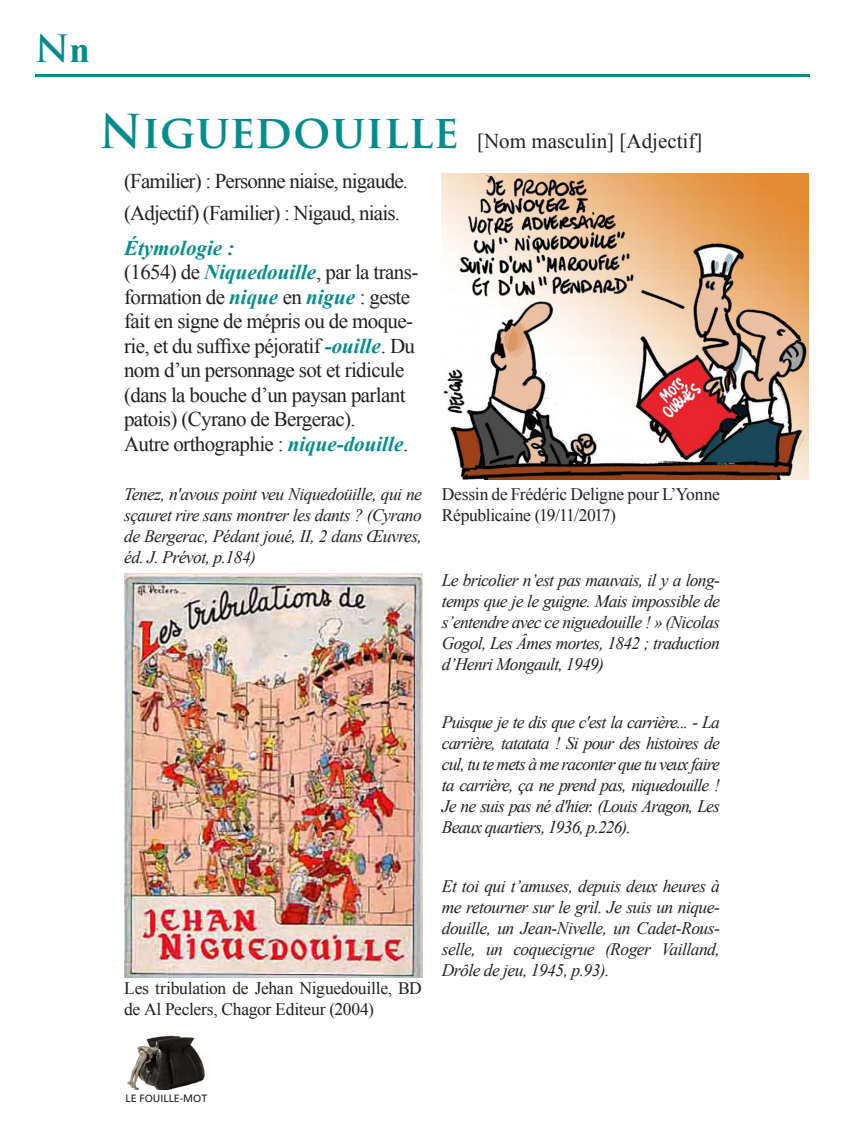
<style>
.page{position:relative;width:844px;height:1141px;background:#fff}
.page>*{position:absolute;margin:0;border:0;box-sizing:border-box;transform-origin:0 0}
.t1{font:600 36.75px "Trajan Pro 3";color:#008c8c}
.t2{font:21px/24.5px "Times New Roman";letter-spacing:-.03em;color:#231f20}
.t3{font:21px "Times New Roman";color:#231f20}
.t4{font:italic 700 21px "Times New Roman";color:#008c8c}
.t5{font:italic 17.5px/21px "Times New Roman";letter-spacing:-.04em;color:#231f20;text-align:justify}
.t6{font:17.5px/21px "Times New Roman";letter-spacing:-.015em;color:#231f20}
.Style_de_paragraphe{font:10.5px "Frutiger LT";color:#231f20}
.s1{font-family:"Times New Roman";font-weight:700}
.s2{font-family:"Trajan Pro 3";font-weight:600;font-size:45.5px;color:#008c8c}
.s3{font-weight:700;font-style:italic;color:#008c8c}
</style>
<div class="page">
<hr style="left:35px;top:74px;width:774px;height:3px;background:#008c8c">
<img style="left:127px;top:1035px;width:78px;height:54px">
<img style="left:441px;top:174px;width:367px;height:306px">
<img style="left:124px;top:574px;width:298px;height:404px">
<p class="t1" style="left:35px;top:22px;width:57px">N<span class="s1">n</span></p>
<p class="t3" style="left:99px;top:127px;width:604px"><span class="s2">Niguedouille</span> [Nom masculin] [Adjectif]</p>
<p class="t2" style="left:124px;top:169px;width:285px">(Familier) : Personne niaise, nigaude.</p>
<p class="t2" style="left:124px;top:200px;width:277px">(Adjectif) (Familier) : Nigaud, niais.</p>
<p class="t4" style="left:124px;top:233px;width:112px">Étymologie :</p>
<p class="t2" style="left:124px;top:260px;width:295px">(1654) de <span class="s3">Niquedouille</span>, par la trans&shy;formation de <span class="s3">nique</span> en <span class="s3">nigue</span> : geste fait en signe de mépris ou de moque&shy;rie, et du suffixe péjoratif <span class="s3">-ouille</span>. Du nom d’un personnage sot et ridicule (dans la bouche d’un paysan parlant patois) (Cyrano de Bergerac).</p>
<p class="t2" style="left:124px;top:431px;width:286px">Autre orthographie : <span class="s3">nique-douille</span>.</p>
<p class="t5" style="left:124px;top:483px;width:299px">Tenez, n'avous point veu Niquedoüille, qui ne sçauret rire sans montrer les dants ? (Cyrano de Bergerac, Pédant joué, II, 2 dans Œuvres, éd. J. Prévot, p.184)</p>
<p class="t6" style="left:124px;top:977px;width:299px">Les tribulation de Jehan Niguedouille, BD de Al Peclers, Chagor Editeur (2004)</p>
<p class="t6" style="left:441px;top:483px;width:279px">Dessin de Frédéric Deligne pour L’Yonne<br>Républicaine (19/11/2017)</p>
<p class="t5" style="left:441px;top:569px;width:279px">Le bricolier n’est pas mauvais, il y a long&shy;temps que je le guigne. Mais impossible de s’entendre avec ce niguedouille ! » (Nicolas Gogol, Les Âmes mortes, 1842 ; traduction d’Henri Mongault, 1949)</p>
<p class="t5" style="left:441px;top:711px;width:279px">Puisque je te dis que c'est la carrière... - La carrière, tatatata ! Si pour des histoires de cul, tu te mets à me raconter que tu veux faire ta carrière, ça ne prend pas, niquedouille !<br>Je ne suis pas né d'hier. (Louis Aragon, Les Beaux quartiers, 1936, p.226).</p>
<p class="t5" style="left:441px;top:876px;width:279px">Et toi qui t’amuses, depuis deux heures à me retourner sur le gril. Je suis un nique&shy;douille, un Jean-Nivelle, un Cadet-Rous&shy;selle, un coquecigrue (Roger Vailland, Drôle de jeu, 1945, p.93).</p>
<p class="Style_de_paragraphe" style="left:125px;top:1092px;width:83px">LE FOUILLE-MOT</p>
</div>
